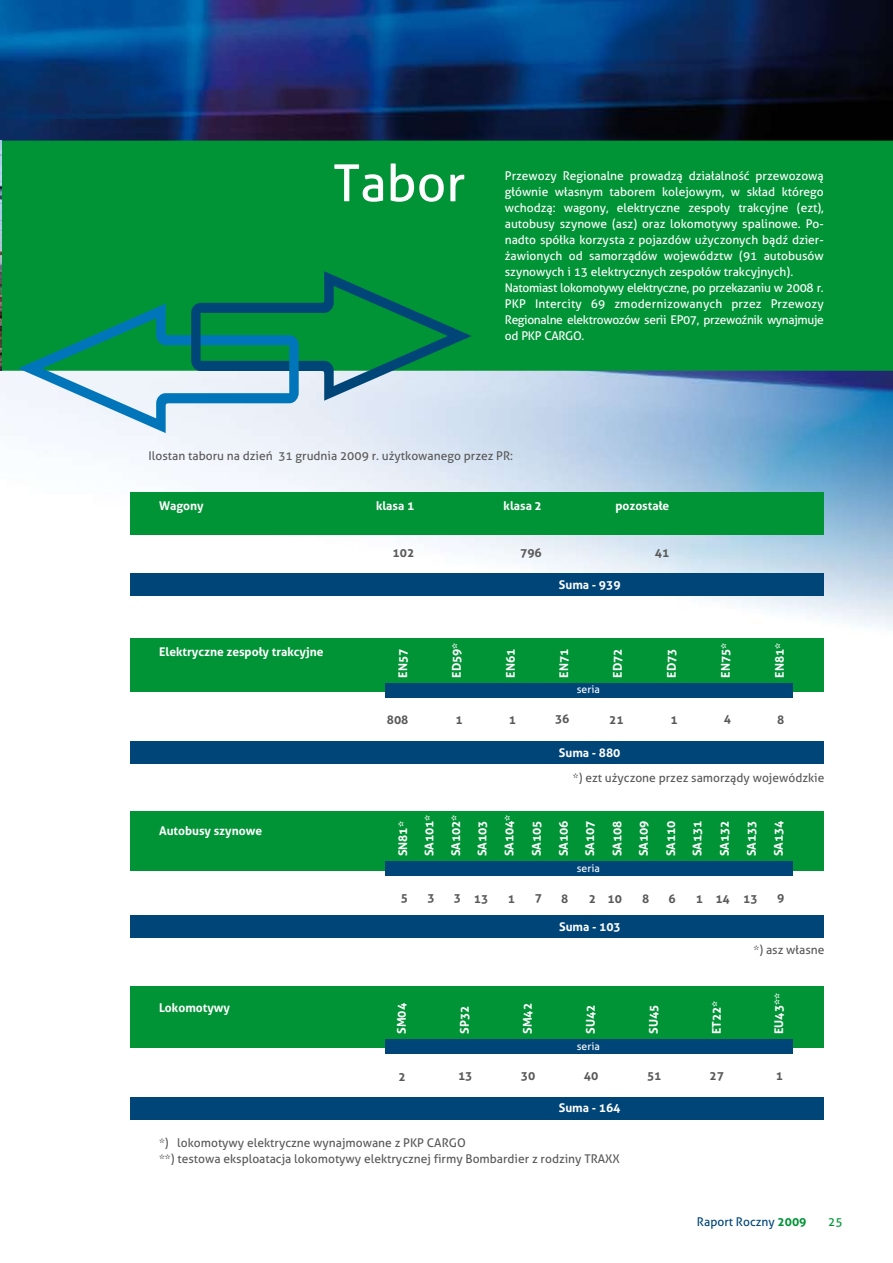
<style>
.page{position:relative;width:893px;height:1263px;background:#fff}
.page>*{position:absolute;margin:0;border:0;box-sizing:border-box;transform-origin:0 0}
.t1{font:51.15px "Aller";color:#fff}
.t2{font:700 12.15px "Aller";color:#fff}
.t3{font:12px/16px "Aller";color:#fff}
.t4{font:700 12px "Aller";color:#fff}
.t5{font:12px/16px "Aller";color:#595959}
.t6{font:700 12px "Aller";color:#595959}
.t7{font:12px "Aller";color:#004578}
.t8{font:12px "Aller";color:#009436}
.t9{font:10.5px "Aller";color:#fff}
.s1{font-weight:700;color:#009436}
</style>
<div class="page">
<img style="left:0;top:0;width:893px;height:91px">
<img style="left:0;top:91px;width:893px;height:1029px">
<div style="left:1px;top:141px;width:892px;height:230px;background:#009436"></div>
<img style="left:0;top:141px;width:1px;height:230px">
<svg style="left:18px;top:271px;width:454px;height:162px;background:#4ca887"></svg>
<div style="left:131px;top:573px;width:693px;height:23px;background:#004578"></div>
<div style="left:131px;top:492px;width:693px;height:43px;background:#009436"></div>
<div style="left:131px;top:639px;width:693px;height:53px;background:#009436"></div>
<div style="left:386px;top:683px;width:407px;height:14px;background:#004578"></div>
<div style="left:131px;top:741px;width:693px;height:23px;background:#004578"></div>
<div style="left:131px;top:987px;width:693px;height:61px;background:#009436"></div>
<div style="left:386px;top:1039px;width:407px;height:15px;background:#004578"></div>
<div style="left:131px;top:1097px;width:693px;height:23px;background:#004578"></div>
<div style="left:131px;top:811px;width:693px;height:59px;background:#009436"></div>
<div style="left:386px;top:862px;width:407px;height:14px;background:#004578"></div>
<div style="left:131px;top:915px;width:693px;height:23px;background:#004578"></div>
<h1 class="t1" style="left:333px;top:152px;width:134px">Tabor</h1>
<p class="t3" style="left:505px;top:167px;width:321px">Przewozy Regionalne prowadzą działalność przewozową głównie własnym taborem kolejowym, w skład którego wchodzą: wagony, elektryczne zespoły trakcyjne (ezt), autobusy szynowe (asz) oraz lokomotywy spalinowe. Po&shy;nadto spółka korzysta z pojazdów użyczonych bądź dzier&shy;żawionych od samorządów województw (91 autobusów szynowych i 13 elektrycznych zespołów trakcyjnych).<br>Natomiast lokomotywy elektryczne, po przekazaniu w 2008 r.<br>PKP Intercity 69 zmodernizowanych przez Przewozy Regionalne elektrowozów serii EP07, przewoźnik wynajmuje od PKP CARGO.</p>
<p class="t5" style="left:149px;top:448px;width:366px">Ilostan taboru na dzień 31 grudnia 2009 r. użytkowanego przez PR:</p>
<p class="t4" style="left:159px;top:498px;width:46px">Wagony</p>
<p class="t4" style="left:376px;top:498px;width:40px">klasa 1</p>
<p class="t4" style="left:504px;top:498px;width:40px">klasa 2</p>
<p class="t4" style="left:615px;top:498px;width:55px">pozostałe</p>
<p class="t6" style="left:393px;top:545px;width:23px">102</p>
<p class="t6" style="left:520px;top:545px;width:23px">796</p>
<p class="t6" style="left:655px;top:545px;width:16px">41</p>
<p class="t4" style="left:559px;top:577px;width:63px">Suma - 939</p>
<p class="t4" style="left:159px;top:644px;width:166px">Elektryczne zespoły trakcyjne</p>
<p class="t4" style="left:395px;top:678px;width:30px;rotate:-90deg">EN57</p>
<p class="t4" style="left:449px;top:678px;width:36px;rotate:-90deg">ED59*</p>
<p class="t4" style="left:503px;top:678px;width:30px;rotate:-90deg">EN61</p>
<p class="t4" style="left:556px;top:678px;width:30px;rotate:-90deg">EN71</p>
<p class="t4" style="left:610px;top:678px;width:31px;rotate:-90deg">ED72</p>
<p class="t4" style="left:664px;top:678px;width:31px;rotate:-90deg">ED73</p>
<p class="t4" style="left:718px;top:678px;width:36px;rotate:-90deg">EN75*</p>
<p class="t4" style="left:772px;top:678px;width:36px;rotate:-90deg">EN81*</p>
<p class="t6" style="left:387px;top:712px;width:23px">808</p>
<p class="t6" style="left:456px;top:712px;width:9px">1</p>
<p class="t6" style="left:509px;top:712px;width:9px">1</p>
<p class="t6" style="left:555px;top:712px;width:16px">36</p>
<p class="t6" style="left:609px;top:712px;width:16px">21</p>
<p class="t6" style="left:670px;top:712px;width:9px">1</p>
<p class="t6" style="left:724px;top:712px;width:9px">4</p>
<p class="t6" style="left:777px;top:712px;width:9px">8</p>
<p class="t9" style="left:577px;top:683px;width:24px">seria</p>
<p class="t4" style="left:559px;top:745px;width:63px">Suma - 880</p>
<p class="t4" style="left:159px;top:823px;width:105px">Autobusy szynowe</p>
<p class="t2" style="left:159px;top:1000px;width:73px">Lokomotywy</p>
<p class="t5" style="left:573px;top:769px;width:253px">*) ezt użyczone przez samorządy wojewódzkie</p>
<p class="t4" style="left:395px;top:856px;width:36px;rotate:-90deg">SN81*</p>
<p class="t4" style="left:422px;top:856px;width:43px;rotate:-90deg">SA101*</p>
<p class="t4" style="left:448px;top:856px;width:43px;rotate:-90deg">SA102*</p>
<p class="t4" style="left:475px;top:856px;width:37px;rotate:-90deg">SA103</p>
<p class="t4" style="left:502px;top:856px;width:43px;rotate:-90deg">SA104*</p>
<p class="t4" style="left:529px;top:856px;width:37px;rotate:-90deg">SA105</p>
<p class="t4" style="left:556px;top:856px;width:37px;rotate:-90deg">SA106</p>
<p class="t4" style="left:583px;top:856px;width:37px;rotate:-90deg">SA107</p>
<p class="t4" style="left:610px;top:856px;width:37px;rotate:-90deg">SA108</p>
<p class="t4" style="left:636px;top:856px;width:37px;rotate:-90deg">SA109</p>
<p class="t4" style="left:663px;top:856px;width:37px;rotate:-90deg">SA110</p>
<p class="t4" style="left:690px;top:856px;width:37px;rotate:-90deg">SA131</p>
<p class="t4" style="left:717px;top:856px;width:37px;rotate:-90deg">SA132</p>
<p class="t4" style="left:744px;top:856px;width:37px;rotate:-90deg">SA133</p>
<p class="t4" style="left:771px;top:856px;width:37px;rotate:-90deg">SA134</p>
<p class="t6" style="left:401px;top:890px;width:9px">5</p>
<p class="t6" style="left:427px;top:890px;width:9px">3</p>
<p class="t6" style="left:454px;top:891px;width:36px">3 13</p>
<p class="t6" style="left:508px;top:891px;width:9px">1</p>
<p class="t6" style="left:535px;top:890px;width:9px">7</p>
<p class="t6" style="left:561px;top:891px;width:9px">8</p>
<p class="t6" style="left:589px;top:891px;width:35px">2 10</p>
<p class="t6" style="left:642px;top:891px;width:9px">8</p>
<p class="t6" style="left:668px;top:891px;width:9px">6</p>
<p class="t6" style="left:696px;top:891px;width:63px">1 14 13</p>
<p class="t6" style="left:777px;top:890px;width:9px">9</p>
<p class="t4" style="left:559px;top:919px;width:63px">Suma - 103</p>
<p class="t9" style="left:577px;top:862px;width:24px">seria</p>
<p class="t5" style="left:753px;top:942px;width:72px">*) asz własne</p>
<p class="t4" style="left:394px;top:1034px;width:32px;rotate:-90deg">SM04</p>
<p class="t4" style="left:457px;top:1034px;width:29px;rotate:-90deg">SP32</p>
<p class="t4" style="left:520px;top:1034px;width:32px;rotate:-90deg">SM42</p>
<p class="t4" style="left:583px;top:1034px;width:31px;rotate:-90deg">SU42</p>
<p class="t4" style="left:646px;top:1034px;width:31px;rotate:-90deg">SU45</p>
<p class="t4" style="left:709px;top:1034px;width:35px;rotate:-90deg">ET22*</p>
<p class="t4" style="left:771px;top:1034px;width:42px;rotate:-90deg">EU43**</p>
<p class="t6" style="left:399px;top:1069px;width:9px">2</p>
<p class="t6" style="left:458px;top:1068px;width:16px">13</p>
<p class="t6" style="left:521px;top:1068px;width:16px">30</p>
<p class="t6" style="left:584px;top:1068px;width:16px">40</p>
<p class="t6" style="left:647px;top:1068px;width:16px">51</p>
<p class="t6" style="left:709px;top:1068px;width:16px">27</p>
<p class="t6" style="left:776px;top:1068px;width:9px">1</p>
<p class="t4" style="left:559px;top:1101px;width:63px">Suma - 164</p>
<p class="t9" style="left:577px;top:1039px;width:24px">seria</p>
<p class="t5" style="left:159px;top:1135px;width:462px">*) lokomotywy elektryczne wynajmowane z PKP CARGO<br>**) testowa eksploatacja lokomotywy elektrycznej firmy Bombardier z rodziny TRAXX</p>
<p class="t7" style="left:697px;top:1214px;width:111px">Raport Roczny <span class="s1">2009</span></p>
<p class="t8" style="left:828px;top:1214px;width:16px">25</p>
</div>
